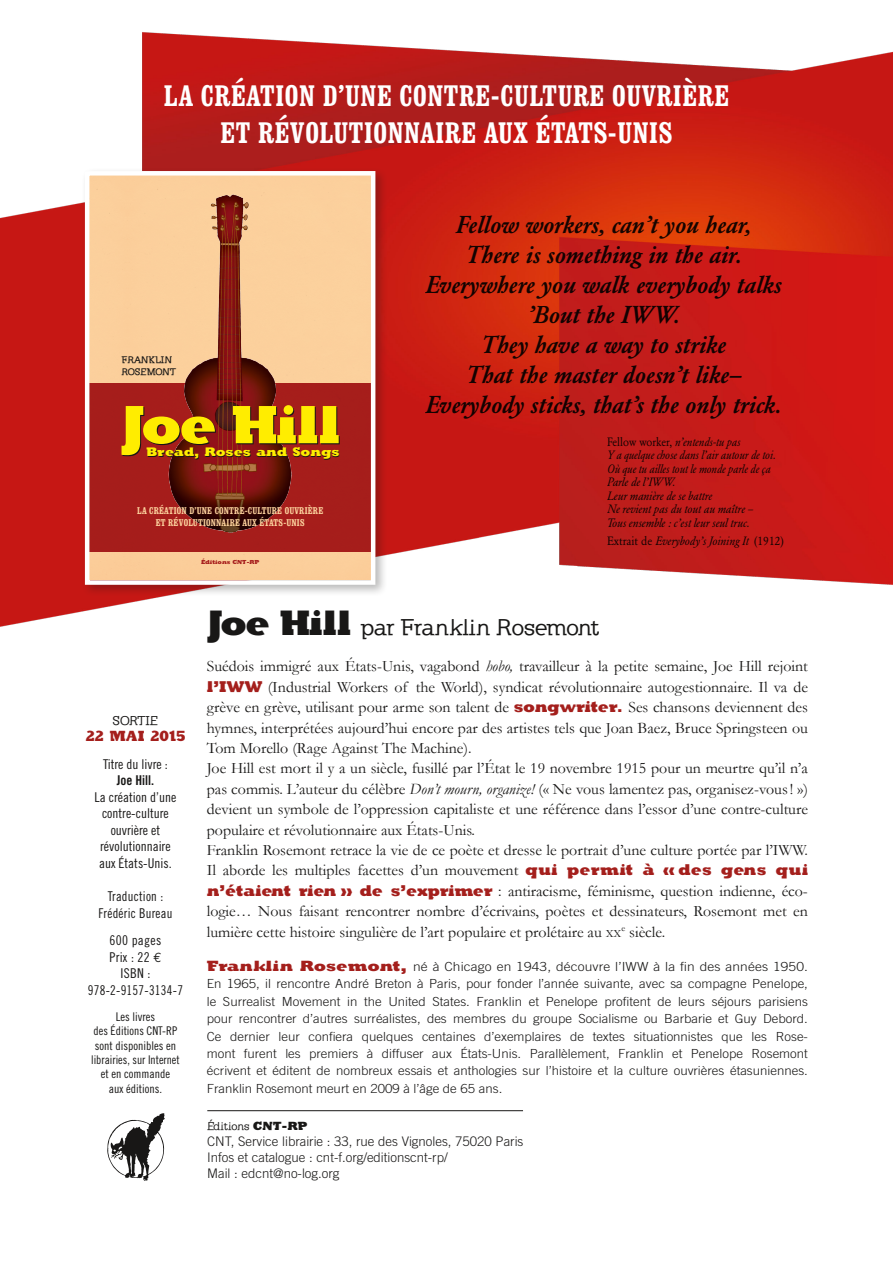
<style>
.page{position:relative;width:893px;height:1263px;background:#fff}
.page>*{position:absolute;margin:0;border:0;box-sizing:border-box;transform-origin:0 0}
.t1{font:54.75px "Klein Slabserif Blax X";letter-spacing:-.03em;color:#ffed00}
.t2{font:700 condensed 29.25px/37.7px "Clarendon BT";letter-spacing:.02em;color:#fff;text-align:center}
.t3{font:italic 500 24.15px/30px "Garamond BE";color:#181716;text-align:center}
.t4{font:500 24px "Klein Slabserif";color:#181716}
.t5{font:15.9px/20.4px "Garamond";color:#181716}
.t6{font:15px "Klein Slabserif Blax X";letter-spacing:-.04em;color:#a41f1c}
.t7{font:13.5px/16.5px "Trade Gothic Cond Eighteen";color:#181716;text-align:center}
.t8{font:13.5px/16.5px "Trade Gothic Cond Eighteen";letter-spacing:.02em;color:#181716;text-align:center}
.t9{font:13.5px/16.5px "Trade Gothic Cond Eighteen";letter-spacing:.02em;color:#181716;text-align:center;scale:.95 1}
.t10{font:13.5px "Trade Gothic Bold Cond Twenty";color:#181716}
.t11{font:500 13.5px "Klein Slabserif";letter-spacing:-.005em;color:#181716}
.t12{font:300 13.2px/15.9px "Trade Gothic";color:#181716}
.t13{font:300 12.6px/17.4px "Trade Gothic";color:#181716;text-align:justify;scale:1.09 1}
.t14{font:12.6px "Klein Slabserif Blax X";letter-spacing:.02em;color:#ffed00;scale:1.05 1}
.t15{font:italic 12px/13.5px "Garamond BE";color:#181716;scale:.91 1}
.t16{font:12px/14.4px "Trade Gothic Cond Eighteen";color:#181716;text-align:center}
.t17{font:italic 12px "Garamond BE";color:#181716;scale:.95 1}
.t18{font:500 12px "Klein Slabserif";letter-spacing:-.005em;color:#181716}
.t19{font:700 9.9px/11.9px "Klein Slabserif";letter-spacing:.025em;color:#181716}
.t20{font:700 condensed 9.6px/12.5px "Clarendon BT";letter-spacing:.02em;color:#fcd19d;text-align:center}
.t21{font:5.85px "Klein Slabserif Blax X";letter-spacing:.02em;color:#a71f1d}
.s1{font-style:normal}
.s2{font-family:"Euro Mono"}
.s3{font-family:"Klein Slabserif Blax X";font-weight:400;font-size:36px}
.s4{font-style:italic}
.s5{font-family:"Klein Slabserif Blax X";color:#a41f1c}
.s6{font-size:11.1px}
.s7{font-family:"Klein Slabserif Blax X";font-weight:400;font-size:15.15px;color:#a41f1c}
.s8{font-family:"Klein Slabserif Blax X";font-weight:400}
</style>
<div class="page">
<img style="left:0;top:32px;width:892px;height:1080px">
<svg style="left:107px;top:1113px;width:58px;height:68px"></svg>
<hr style="left:207px;top:1110px;width:316px;height:1px;background:#181716">
<div style="left:81px;top:167px;width:307px;height:430px;background:#181716;opacity:.3"></div>
<svg style="left:83px;top:169px;width:295px;height:418px;background:#cc8065"></svg>
<h2 class="t2" style="left:164px;top:76px;width:567px">LA CRÉATION D’UNE CONTRE-CULTURE OUVRIÈRE<br>ET RÉVOLUTIONNAIRE AUX ÉTATS-UNIS</h2>
<p class="t19" style="left:122px;top:354px;width:56px">FRANKLIN<br>ROSEMONT</p>
<h1 class="t1" style="left:120px;top:391px;width:221px">Joe Hill</h1>
<p class="t14" style="left:146px;top:444px;width:186px">Bread, Roses and Songs</p>
<p class="t20" style="left:137px;top:504px;width:188px">LA CRÉATION D’UNE CONTRE-CULTURE OUVRIÈRE<br>ET RÉVOLUTIONNAIRE AUX ÉTATS-UNIS</p>
<p class="t21" style="left:201px;top:558px;width:60px">Éditions CNT-RP</p>
<h3 class="t3" style="left:425px;top:210px;width:358px">Fellow workers, can’t you hear,<br>There is something in the air.<br>Everywhere you walk everybody talks ’Bout the IWW.<br>They have a way to strike<br>That the master doesn’t like–<br>Everybody sticks, that’s the only trick.</h3>
<p class="t15" style="left:607px;top:435px;width:187px"><span class="s1">Fellow worker,</span> n’entends-tu pas<br>Y a quelque chose dans l’air autour de toi.<br>Où que tu ailles tout le monde parle de ça<br>Parle de l’IWW.<br>Leur manière de se battre<br>Ne revient pas du tout au maître –<br>Tous ensemble : c’est leur seul truc.</p>
<p class="t17" style="left:607px;top:534px;width:188px"><span class="s1">Extrait de</span> Everybody’s Joining It <span class="s1">(1912)</span></p>
<p class="t11" style="left:113px;top:712px;width:47px">SORTIE</p>
<p class="t6" style="left:85px;top:727px;width:102px">22 MAI 2015</p>
<p class="t7" style="left:103px;top:755px;width:66px">Titre du livre :</p>
<p class="t10" style="left:117px;top:772px;width:39px">Joe Hill.</p>
<p class="t7" style="left:95px;top:788px;width:83px">La création d’une contre-culture ouvrière et révolutionnaire aux États-Unis.</p>
<p class="t9" style="left:98px;top:888px;width:80px">Traduction :<br>Frédéric Bureau</p>
<p class="t8" style="left:88px;top:932px;width:97px">600 pages<br>Prix : 22 <span class="s2">€<br></span>ISBN :<br>978-2-9157-3134-7</p>
<p class="t16" style="left:91px;top:1009px;width:90px">Les livres<br>des Éditions CNT-RP sont disponibles en librairies, sur Internet et en commande<br>aux éditions.</p>
<h3 class="t4" style="left:207px;top:613px;width:394px"><span class="s3">Joe Hill</span> par Franklin Rosemont</h3>
<p class="t5" style="left:207px;top:656px;width:603px">Suédois immigré aux États-Unis, vagabond <span class="s4">hobo,</span> travailleur à la petite semaine, Joe Hill rejoint <span class="s5">l’IWW</span> (Industrial Workers of the World), syndicat révolutionnaire autogestionnaire. Il va de grève en grève, utilisant pour arme son talent de <span class="s5">songwriter.</span> Ses chansons deviennent des hymnes, interprétées aujourd’hui encore par des artistes tels que Joan Baez, Bruce Springsteen ou Tom Morello (Rage Against The Machine).<br>Joe Hill est mort il y a un siècle, fusillé par l’État le 19 novembre 1915 pour un meurtre qu’il n’a pas commis. L’auteur du célèbre <span class="s4">Don’t mourn, organize!</span> (« Ne vous lamentez pas, organisez-vous! ») devient un symbole de l’oppression capitaliste et une référence dans l’essor d’une contre-culture populaire et révolutionnaire aux États-Unis.<br>Franklin Rosemont retrace la vie de ce poète et dresse le portrait d’une culture portée par l’IWW.<br>Il aborde les multiples facettes d’un mouvement <span class="s5">qui permit à « des gens qui n’étaient rien » de s’exprimer</span> : antiracisme, féminisme, question indienne, éco&shy;logie… Nous faisant rencontrer nombre d’écrivains, poètes et dessinateurs, Rosemont met en lumière cette histoire singulière de l’art populaire et prolétaire au <span class="s6">xx</span><sup>e</sup> siècle.</p>
<p class="t13" style="left:207px;top:957px;width:553px"><span class="s7">Franklin Rosemont,</span> né à Chicago en 1943, découvre l’IWW à la fin des années 1950.<br>En 1965, il rencontre André Breton à Paris, pour fonder l’année suivante, avec sa compagne Penelope, le Surrealist Movement in the United States. Franklin et Penelope profitent de leurs séjours parisiens pour rencontrer d’autres surréalistes, des membres du groupe Socialisme ou Barbarie et Guy Debord.<br>Ce dernier leur confiera quelques centaines d’exemplaires de textes situationnistes que les Rose&shy;mont furent les premiers à diffuser aux États-Unis. Parallèlement, Franklin et Penelope Rosemont écrivent et éditent de nombreux essais et anthologies sur l’histoire et la culture ouvrières étasuniennes.<br>Franklin Rosemont meurt en 2009 à l’âge de 65 ans.</p>
<p class="t18" style="left:207px;top:1120px;width:102px">Éditions <span class="s8">CNT-RP</span></p>
<p class="t12" style="left:207px;top:1133px;width:318px">CNT, Service librairie : 33, rue des Vignoles, 75020 Paris<br>Infos et catalogue : cnt-f.org/editionscnt-rp/<br>Mail : edcnt@no-log.org</p>
</div>
